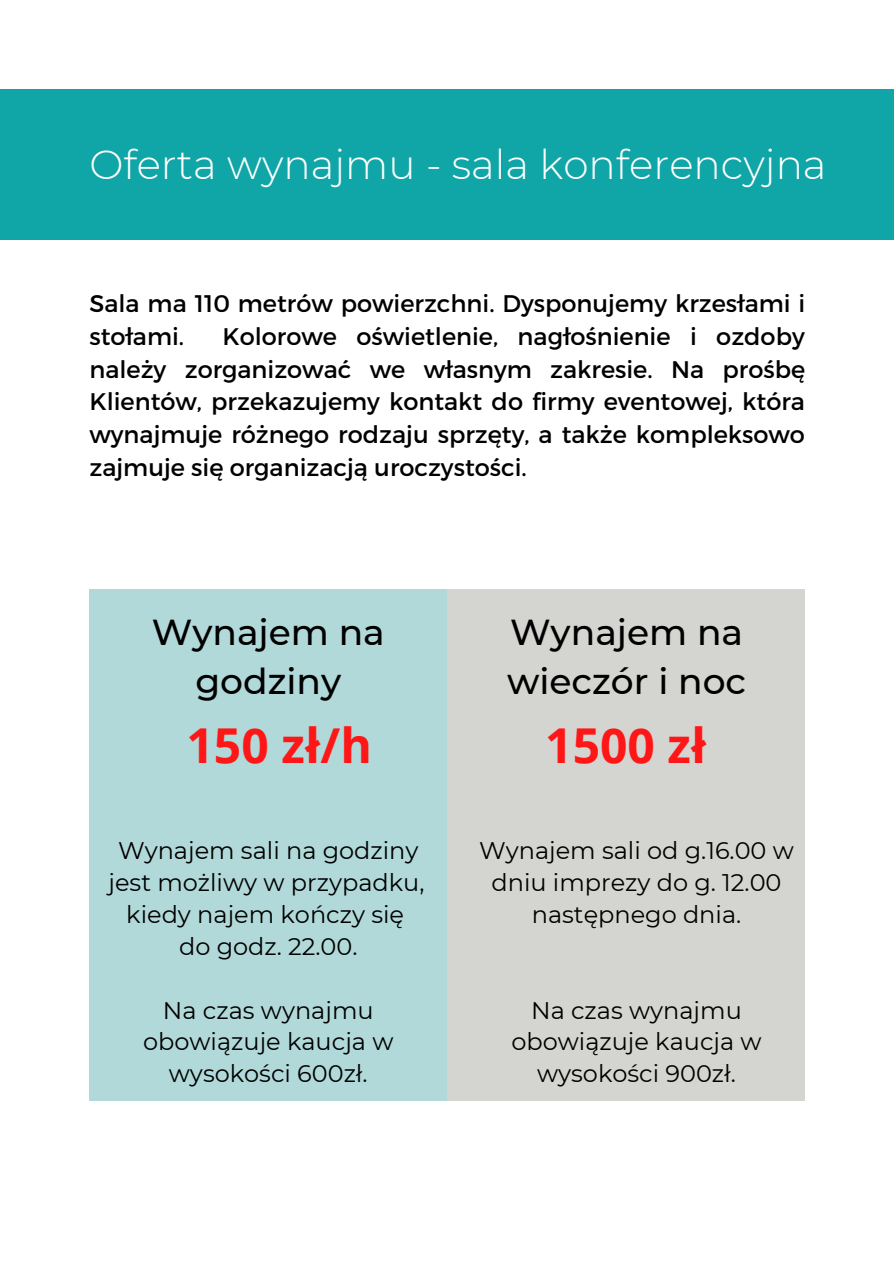
<style>
.page{position:relative;width:894px;height:1264px;background:#fff}
.page>*{position:absolute;margin:0;border:0;box-sizing:border-box;transform-origin:0 0}
.t1{font:700 48px "Open Sans";color:#ff1616}
.t2{font:300 40.5px "Montserrat";color:#fff}
.t3{font:500 36px/49.5px "Montserrat";color:#000;text-align:center}
.t4{font:24px/31.8px "Montserrat";color:#000;text-align:center}
</style>
<div class="page">
<div style="left:0;top:89px;width:893px;height:150px;background:#10a6a7"></div>
<div style="left:447px;top:589px;width:357px;height:511px;background:#d4d5d1"></div>
<div style="left:89px;top:589px;width:357px;height:511px;background:#b1d9d9"></div>
<p class="t2" style="left:89px;top:139px;width:738px">Oferta wynajmu - sala konferencyjna</p>
<p class="t4" style="left:89px;top:286px;width:717px;line-height:32.7px;text-align:left">Sala ma 110 metrów powierzchni. Dysponujemy krzesłami i stołami.</p>
<p class="t4" style="left:89px;top:319px;width:717px;line-height:32.7px;text-align:justify;text-indent:133px">Kolorowe oświetlenie, nagłośnienie i ozdoby należy zorganizować we własnym zakresie. Na prośbę Klientów, przekazujemy kontakt do firmy eventowej, która wynajmuje różnego rodzaju sprzęty, a także kompleksowo zajmuje się organizacją uroczystości.</p>
<p class="t3" style="left:152px;top:607px;width:234px">Wynajem na godziny</p>
<p class="t1" style="left:186px;top:711px;width:187px">150 zł/h</p>
<p class="t4" style="left:108px;top:834px;width:317px">Wynajem sali na godziny jest możliwy w przypadku,</p>
<p class="t4" style="left:126px;top:898px;width:279px">kiedy najem kończy się</p>
<p class="t4" style="left:179px;top:930px;width:180px">do godz. 22.00.</p>
<p class="t4" style="left:143px;top:994px;width:252px">Na czas wynajmu obowiązuje kaucja w wysokości 600zł.</p>
<p class="t3" style="left:507px;top:607px;width:240px;text-align:left">Wynajem na wieczór i noc</p>
<p class="t1" style="left:545px;top:711px;width:163px">1500 zł</p>
<p class="t4" style="left:479px;top:834px;width:316px">Wynajem sali od g.16.00 w dniu imprezy do g. 12.00 następnego dnia.</p>
<p class="t4" style="left:511px;top:994px;width:252px">Na czas wynajmu obowiązuje kaucja w wysokości 900zł.</p>
</div>
